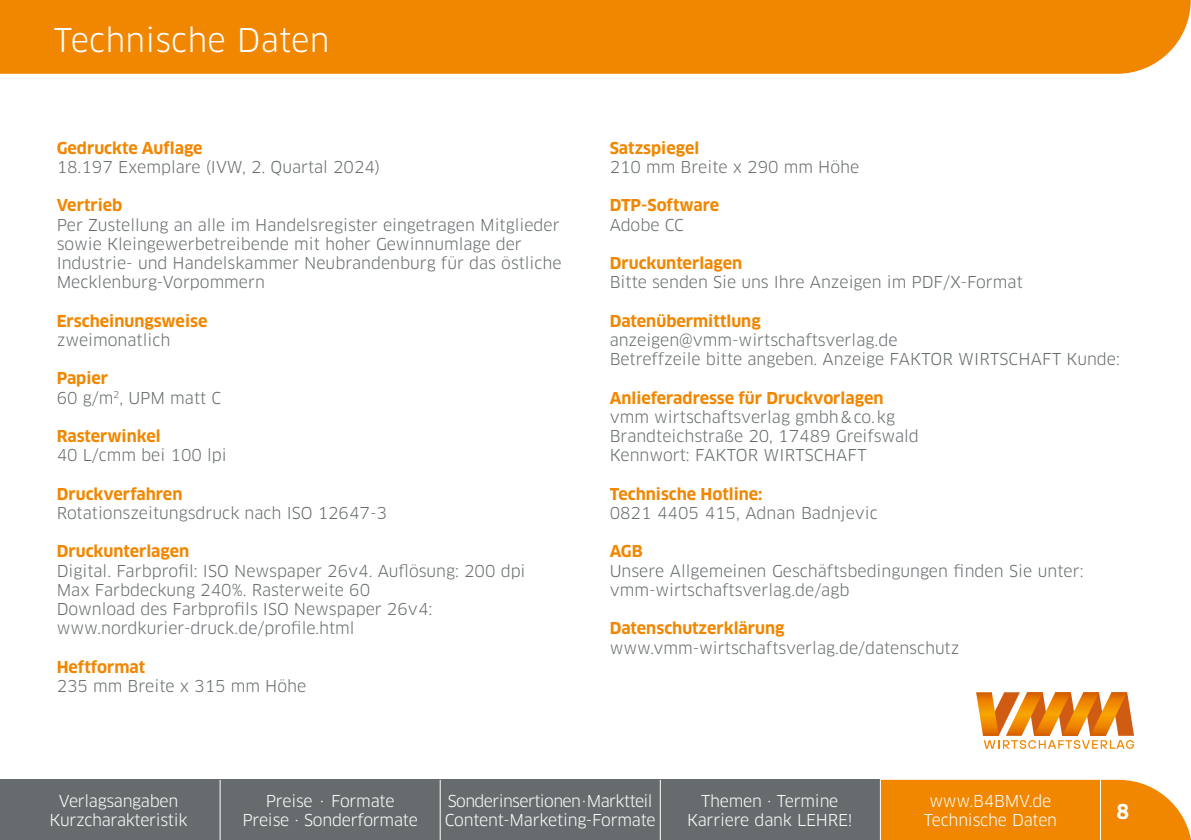
<style>
.page{position:relative;width:1191px;height:840px;background:#fff}
.page>*{position:absolute;margin:0;border:0;box-sizing:border-box;transform-origin:0 0}
.t1{font:32px "Clan OT";letter-spacing:.005em;color:#fff}
.t2{font:700 20px "Clan OT";color:#fff}
.t3{font:16px/19.2px "Clan OT";color:#666c6e}
.t4{font:16px/19.2px "Clan OT";letter-spacing:-.015em;color:#fff;text-align:center}
.t5{font:700 16px/19.2px "Clan OT";color:#f18700}
.t6{font:16px "Clan OT";letter-spacing:-.04em;color:#fff}
.s1{font-weight:700;color:#f18700}
.s2{font-weight:400;color:#666c6e}
</style>
<div class="page">
<div style="left:0;top:0;width:1190px;height:74px;background:#f18700"></div>
<svg style="left:881px;top:779px;width:310px;height:60px;fill:#f18700"></svg>
<div style="left:0;top:779px;width:220px;height:60px;background:#666c6e"></div>
<div style="left:220px;top:779px;width:220px;height:60px;background:#666c6e"></div>
<div style="left:440px;top:779px;width:220px;height:60px;background:#666c6e"></div>
<div style="left:660px;top:779px;width:220px;height:60px;background:#666c6e"></div>
<hr style="left:220px;top:779px;width:1px;height:60px;background:#fff">
<hr style="left:440px;top:779px;width:1px;height:60px;background:#fff">
<hr style="left:660px;top:779px;width:1px;height:60px;background:#fff">
<hr style="left:1100px;top:779px;width:1px;height:60px;background:#fff">
<svg style="left:976px;top:692px;width:158px;height:56px"></svg>
<p class="t1" style="left:54px;top:21px;width:277px">Technische Daten</p>
<p class="t3" style="left:57px;top:138px;width:325px"><span class="s1">Gedruckte Auflage<br></span>18.197 Exemplare (IVW, 2. Quartal 2024)</p>
<p class="t3" style="left:57px;top:196px;width:506px"><span class="s1">Vertrieb<br></span>Per Zustellung an alle im Handelsregister eingetragen Mitglieder sowie Kleingewerbetreibende mit hoher Gewinnumlage der Industrie- und Handelskammer Neubrandenburg für das östliche Mecklenburg-Vorpommern</p>
<p class="t5" style="left:57px;top:311px;width:152px">Erscheinungsweise <span class="s2">zweimonatlich</span></p>
<p class="t3" style="left:57px;top:369px;width:166px"><span class="s1">Papier<br></span>60 g/m<sup>2</sup>, UPM matt C</p>
<p class="t3" style="left:57px;top:426px;width:171px"><span class="s1">Rasterwinkel<br></span>40 L/cmm bei 100 lpi</p>
<p class="t3" style="left:57px;top:484px;width:332px"><span class="s1">Druckverfahren<br></span>Rotationszeitungsdruck nach ISO 12647-3</p>
<p class="t3" style="left:57px;top:541px;width:470px"><span class="s1">Druckunterlagen<br></span>Digital. Farbprofil: ISO Newspaper 26v4. Auflösung: 200 dpi<br>Max Farbdeckung 240%. Rasterweite 60</p>
<p class="t3" style="left:57px;top:599px;width:377px">Download des Farbprofils ISO Newspaper 26v4: www.nordkurier-druck.de/profile.html</p>
<p class="t3" style="left:57px;top:657px;width:251px"><span class="s1">Heftformat<br></span>235 mm Breite x 315 mm Höhe</p>
<p class="t3" style="left:609px;top:138px;width:251px"><span class="s1">Satzspiegel<br></span>210 mm Breite x 290 mm Höhe</p>
<p class="t5" style="left:609px;top:196px;width:111px">DTP-Software<br><span class="s2">Adobe CC</span></p>
<p class="t3" style="left:609px;top:253px;width:415px"><span class="s1">Druckunterlagen<br></span>Bitte senden Sie uns Ihre Anzeigen im PDF/X-Format</p>
<p class="t3" style="left:609px;top:311px;width:512px"><span class="s1">Datenübermittlung<br></span>anzeigen@vmm-wirtschaftsverlag.de<br>Betreffzeile bitte angeben. Anzeige FAKTOR WIRTSCHAFT Kunde:</p>
<p class="t3" style="left:609px;top:388px;width:311px"><span class="s1">Anlieferadresse für Druckvorlagen </span>vmm wirtschaftsverlag gmbh&amp;co.kg Brandteichstraße 20, 17489 Greifswald Kennwort: FAKTOR WIRTSCHAFT</p>
<p class="t5" style="left:609px;top:484px;width:154px">Technische Hotline:</p>
<p class="t3" style="left:609px;top:503px;width:269px">0821 4405 415, Adnan Badnjevic</p>
<p class="t3" style="left:609px;top:541px;width:475px"><span class="s1">AGB<br></span>Unsere Allgemeinen Geschäftsbedingungen finden Sie unter: vmm-wirtschaftsverlag.de/agb</p>
<p class="t3" style="left:609px;top:618px;width:351px"><span class="s1">Datenschutzerklärung </span>www.vmm-wirtschaftsverlag.de/datenschutz</p>
<p class="t4" style="left:50px;top:790px;width:139px">Verlagsangaben<br>Kurzcharakteristik</p>
<p class="t4" style="left:266px;top:790px;width:130px">Preise · Formate</p>
<p class="t4" style="left:242px;top:809px;width:177px">Preise · Sonderformate</p>
<p class="t6" style="left:448px;top:790px;width:206px">Sonderinsertionen·Marktteil</p>
<p class="t4" style="left:445px;top:809px;width:212px">Content-Marketing-Formate</p>
<p class="t4" style="left:687px;top:790px;width:167px">Themen · Termine<br>Karriere dank LEHRE!</p>
<p class="t4" style="left:929px;top:790px;width:123px">www.B4BMV.de</p>
<p class="t4" style="left:923px;top:809px;width:135px">Technische Daten</p>
<p class="t2" style="left:1116px;top:799px;width:14px">8</p>
</div>
